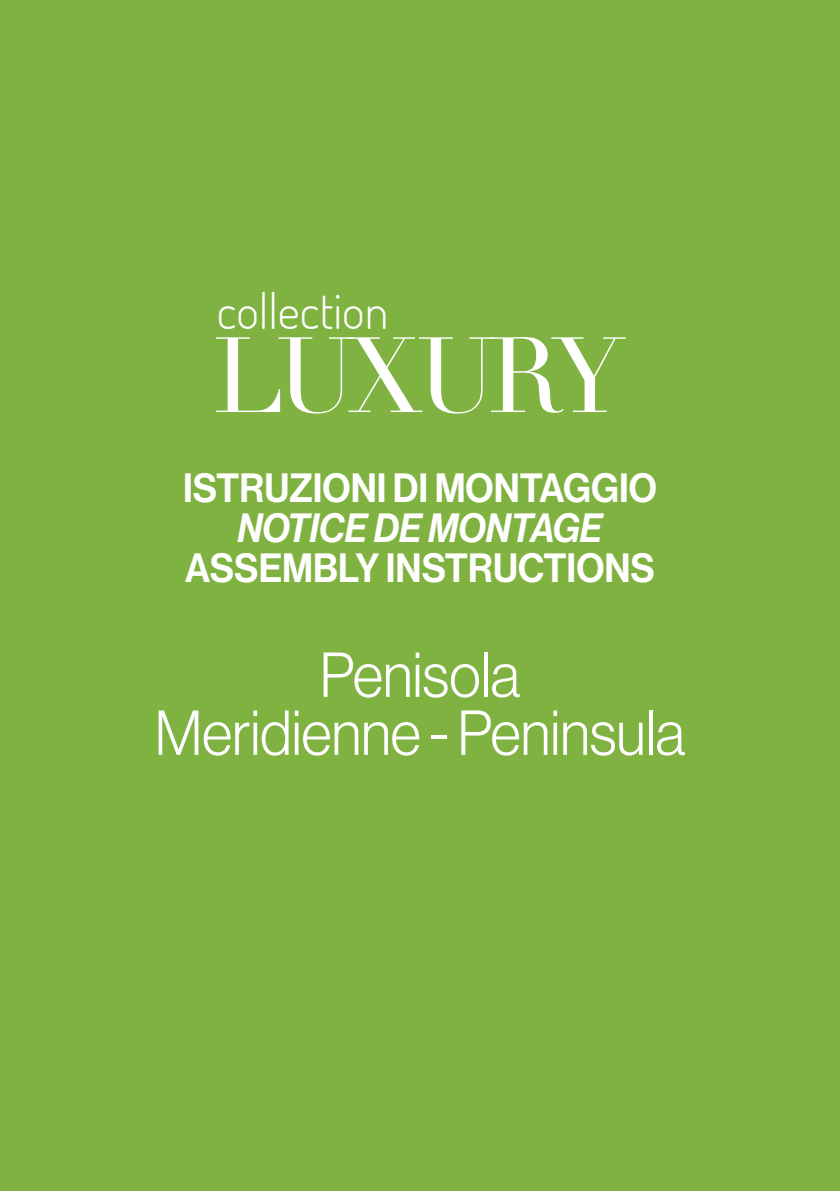
<style>
.page{position:relative;width:840px;height:1191px;background:#fff}
.page>*{position:absolute;margin:0;border:0;box-sizing:border-box;transform-origin:0 0}
.t1{font:104.8px "Didot";letter-spacing:-.08em;color:#fff}
.t2{font:62px/58px "N Haas Grotesk DS Pro 45 Lt";color:#fff;text-align:center;scale:.95 1}
.t3{font:300 48.6px "Dosis";color:#fff}
.t4{font:40px "N Haas Grotesk DS Pro 65 Md";color:#fff;scale:.95 1}
.t5{font:40px "N Haas Grotesk DS Pro 66 Md It";color:#fff;scale:.95 1}
</style>
<div class="page">
<div style="left:0;top:0;width:839px;height:1191px;background:#7fb240"></div>
<p class="t3" style="left:217px;top:279px;width:173px">collection</p>
<h1 class="t1" style="left:213px;top:313px;width:414px">LUXURY</h1>
<p class="t4" style="left:183px;top:464px;width:499px">ISTRUZIONI DI MONTAGGIO</p>
<p class="t5" style="left:237px;top:504px;width:385px">NOTICE DE MONTAGE</p>
<p class="t4" style="left:185px;top:544px;width:496px">ASSEMBLY INSTRUCTIONS</p>
<h2 class="t2" style="left:155px;top:646px;width:559px">Penisola<br>Meridienne - Peninsula</h2>
</div>
